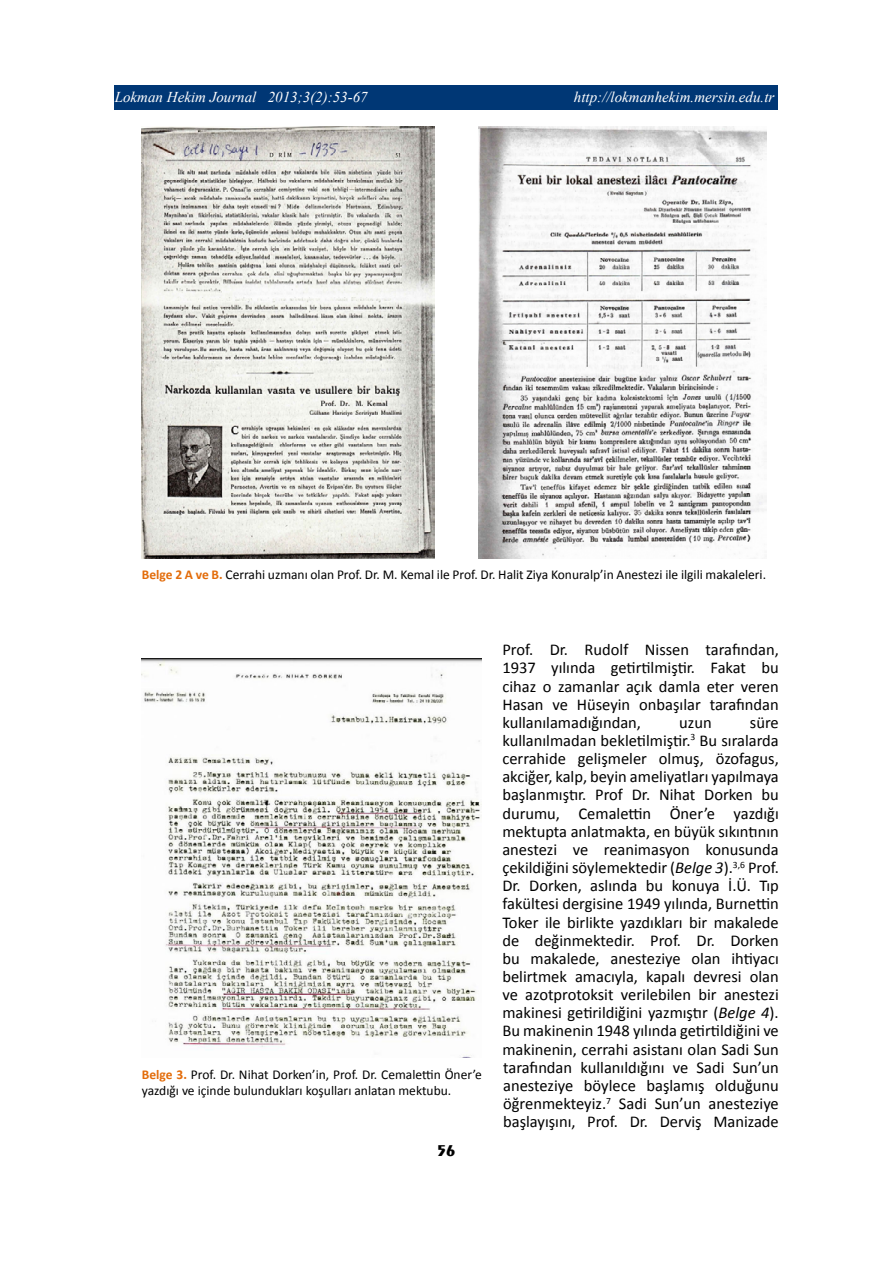
<style>
.page{position:relative;width:893px;height:1263px;background:#fff}
.page>*{position:absolute;margin:0;border:0;box-sizing:border-box;transform-origin:0 0}
.t1{font:16.5px/18.1px "Calibri";color:#000;text-align:justify}
.t2{font:700 16.5px "Exotic 350 BT";color:#000}
.t3{font:italic 15px "Times New Roman";color:#fff}
.t4{font:13.5px/16.2px "Calibri";color:#000}
.s1{font-weight:700;color:#e36c0a}
.s2{font-style:italic}
</style>
<div class="page">
<div style="left:115px;top:85px;width:663px;height:24px;background:#003775"></div>
<img style="left:141px;top:127px;width:294px;height:432px">
<img style="left:479px;top:127px;width:287px;height:432px">
<img style="left:142px;top:658px;width:339px;height:400px">
<p class="t3" style="left:115px;top:86px;width:254px">Lokman Hekim Journal 2013;3(2):53-67</p>
<p class="t3" style="left:574px;top:86px;width:202px">http://lokmanhekim.mersin.edu.tr</p>
<p class="t4" style="left:142px;top:566px;width:626px"><span class="s1">Belge 2 A ve B.</span> Cerrahi uzmanı olan Prof. Dr. M. Kemal ile Prof. Dr. Halit Ziya Konuralp’in Anestezi ile ilgili makaleleri.</p>
<p class="t4" style="left:142px;top:1067px;width:341px"><span class="s1">Belge 3.</span> Prof. Dr. Nihat Dorken’in, Prof. Dr. Cemalettin Öner’e yazdığı ve içinde bulundukları koşulları anlatan mektubu.</p>
<p class="t2" style="left:437px;top:1140px;width:19px">56</p>
<p class="t1" style="left:502px;top:641px;width:278px">Prof. Dr. Rudolf Nissen tarafından, 1937 yılında getirtilmiştir. Fakat bu cihaz o zamanlar açık damla eter veren Hasan ve Hüseyin onbaşılar tarafından kullanılamadığından,</p>
<p class="t1" style="left:502px;top:713px;width:278px;text-indent:248px">süre kullanılmadan bekletilmiştir.<sup>3</sup> Bu sıralarda cerrahide gelişmeler olmuş, özofagus, akciğer, kalp, beyin ameliyatları yapılmaya başlanmıştır. Prof Dr. Nihat Dorken bu durumu, Cemalettin Öner’e yazdığı mektupta anlatmakta, en büyük sıkıntının anestezi ve reanimasyon konusunda çekildiğini söylemektedir (<span class="s2">Belge 3</span>).<sup>3,6</sup> Prof.<br>Dr. Dorken, aslında bu konuya İ.Ü. Tıp fakültesi dergisine 1949 yılında, Burnettin Toker ile birlikte yazdıkları bir makalede de değinmektedir. Prof. Dr. Dorken bu makalede, anesteziye olan ihtiyacı belirtmek amacıyla, kapalı devresi olan ve azotprotoksit verilebilen bir anestezi makinesi getirildiğini yazmıştır (<span class="s2">Belge 4</span>).<br>Bu makinenin 1948 yılında getirtildiğini ve makinenin, cerrahi asistanı olan Sadi Sun tarafından kullanıldığını ve Sadi Sun’un anesteziye böylece başlamış olduğunu öğrenmekteyiz.<sup>7</sup> Sadi Sun’un anesteziye başlayışını, Prof. Dr. Derviş Manizade</p>
<p class="t1" style="left:679px;top:713px;width:34px">uzun</p>
</div>
